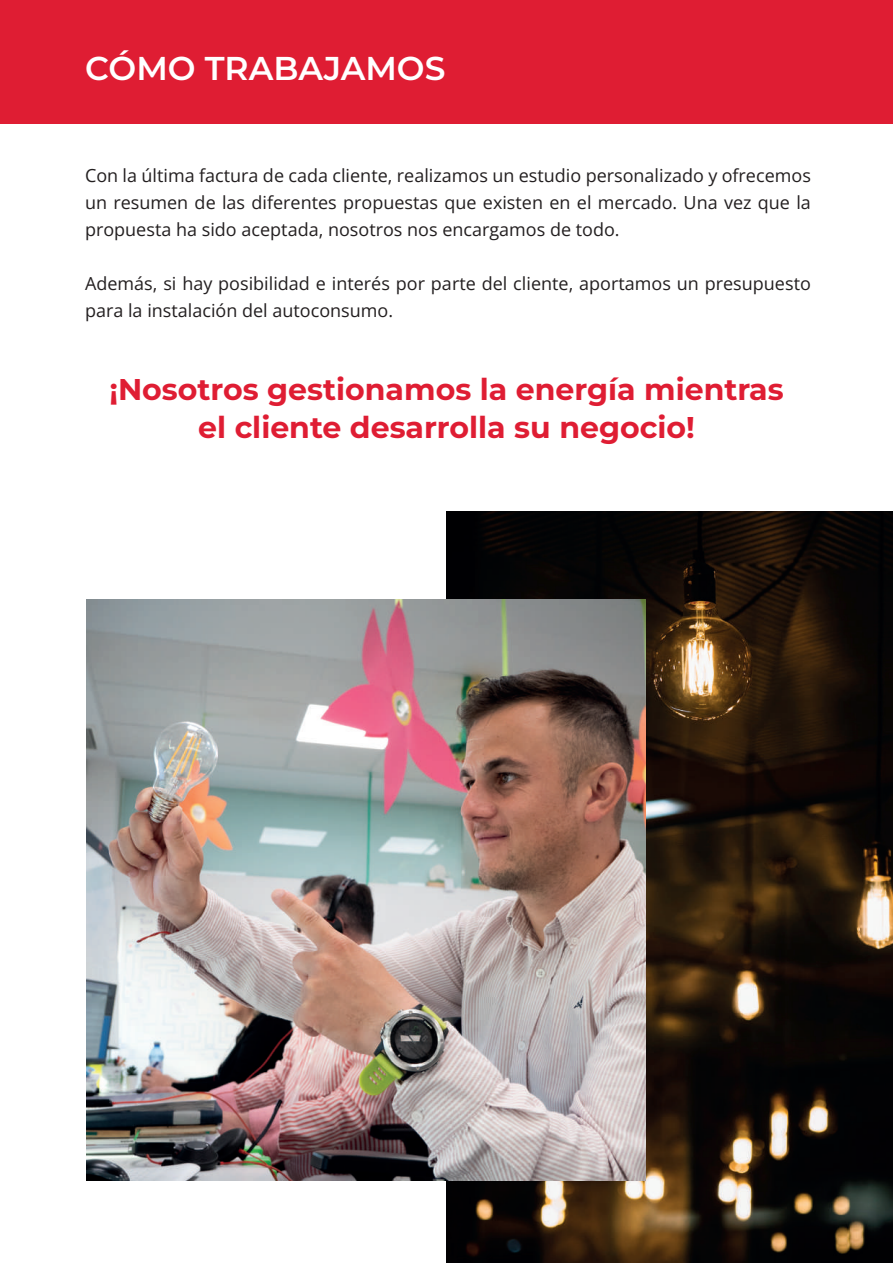
<style>
.page{position:relative;width:893px;height:1263px;background:#fff}
.page>*{position:absolute;margin:0;border:0;box-sizing:border-box;transform-origin:0 0}
.t1{font:600 33px "Montserrat";color:#fff}
.t2{font:700 30px/37.5px "Montserrat";color:#df1d33;text-align:center}
.t3{font:18px/27px "Open Sans";color:#231f20;text-align:justify}
</style>
<div class="page">
<img style="left:446px;top:511px;width:447px;height:752px">
<div style="left:0;top:0;width:893px;height:123px;background:#df1d33"></div>
<img style="left:86px;top:599px;width:560px;height:581px">
<h1 class="t1" style="left:85px;top:46px;width:362px">CÓMO TRABAJAMOS</h1>
<p class="t3" style="left:85px;top:162px;width:727px">Con la última factura de cada cliente, realizamos un estudio personalizado y ofrecemos un resumen de las diferentes propuestas que existen en el mercado. Una vez que la propuesta ha sido aceptada, nosotros nos encargamos de todo.</p>
<p class="t3" style="left:85px;top:270px;width:727px">Además, si hay posibilidad e interés por parte del cliente, aportamos un presupuesto para la instalación del autoconsumo.</p>
<h2 class="t2" style="left:109px;top:370px;width:676px">¡Nosotros gestionamos la energía mientras el cliente desarrolla su negocio!</h2>
</div>
